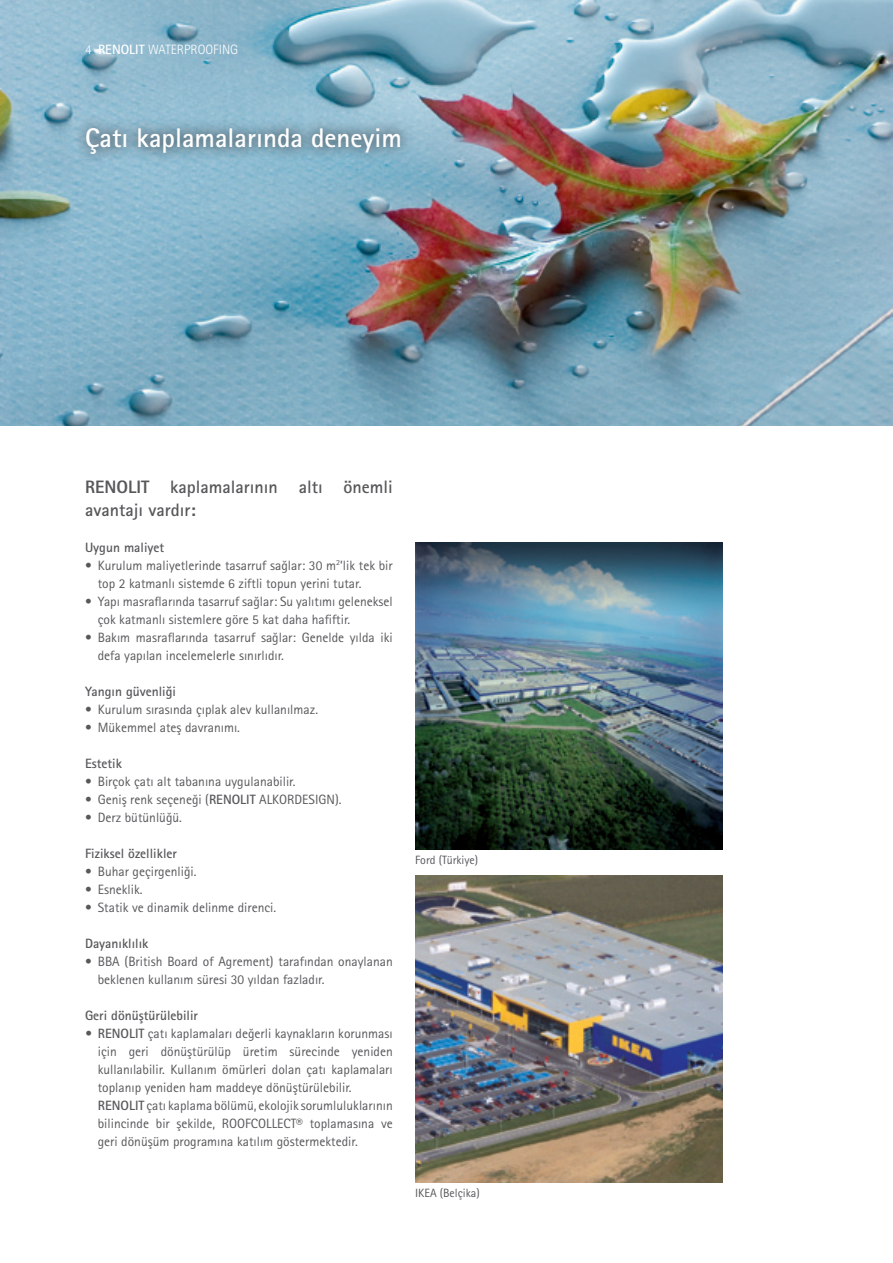
<style>
.page{position:relative;width:893px;height:1263px;background:#fff}
.page>*{position:absolute;margin:0;border:0;box-sizing:border-box;transform-origin:0 0}
.t1{font:700 27px "Rotis Sans Serif Pro";color:#fff}
.t2{font:700 18px/22.5px "Rotis Sans Serif Pro";color:#57585a}
.t3{font:13.5px/18px "Rotis Sans Serif Pro";color:#57585a}
.t4{font:700 13.5px "Rotis Sans Serif Pro";color:#57585a}
.t5{font:300 13.5px "Rotis Sans Serif Pro";color:#fff}
.t6{font:12px "Rotis Sans Serif Pro";color:#57585a}
.s1{font-weight:700}
.s2{font-weight:800}
</style>
<div class="page">
<img style="left:0;top:0;width:893px;height:425px">
<svg style="left:73px;top:114px;width:341px;height:52px;background:#84abbe"></svg>
<img style="left:415px;top:542px;width:308px;height:308px">
<img style="left:415px;top:875px;width:308px;height:308px">
<p class="t5" style="left:85px;top:42px;width:155px">4 <span class="s1">RENOLIT</span> WATERPROOFING</p>
<p class="t1" style="left:85px;top:120px;width:318px">Çatı kaplamalarında deneyim</p>
<p class="t2" style="left:85px;top:476px;width:309px"><span class="s2">RENOLIT</span> kaplamalarının altı önemli avantajı vardır:</p>
<p class="t4" style="left:85px;top:538px;width:81px">Uygun maliyet</p>
<p class="t3" style="left:98px;top:556px;width:296px;text-indent:-13px">• Kurulum maliyetlerinde tasarruf sağlar: 30 m<sup>2</sup>’lik tek bir top 2 katmanlı sistemde 6 ziftli topun yerini tutar.</p>
<p class="t3" style="left:98px;top:592px;width:297px;text-indent:-13px">• Yapı masraflarında tasarruf sağlar: Su yalıtımı geleneksel çok katmanlı sistemlere göre 5 kat daha hafiftir.</p>
<p class="t3" style="left:98px;top:628px;width:296px;text-indent:-13px">• Bakım masraflarında tasarruf sağlar: Genelde yılda iki defa yapılan incelemelerle sınırlıdır.</p>
<p class="t4" style="left:85px;top:682px;width:93px">Yangın güvenliği</p>
<p class="t3" style="left:85px;top:700px;width:235px">• Kurulum sırasında çıplak alev kullanılmaz.</p>
<p class="t3" style="left:85px;top:718px;width:156px">• Mükemmel ateş davranımı.</p>
<p class="t4" style="left:85px;top:754px;width:38px">Estetik</p>
<p class="t3" style="left:85px;top:772px;width:212px">• Birçok çatı alt tabanına uygulanabilir.</p>
<p class="t3" style="left:85px;top:790px;width:258px">• Geniş renk seçeneği (<span class="s1">RENOLIT</span> ALKORDESIGN).</p>
<p class="t3" style="left:85px;top:808px;width:98px">• Derz bütünlüğü.</p>
<p class="t4" style="left:85px;top:844px;width:93px">Fiziksel özellikler</p>
<p class="t3" style="left:85px;top:862px;width:113px">• Buhar geçirgenliği.</p>
<p class="t3" style="left:85px;top:880px;width:59px">• Esneklik.</p>
<p class="t3" style="left:85px;top:898px;width:193px">• Statik ve dinamik delinme direnci.</p>
<p class="t4" style="left:85px;top:934px;width:65px">Dayanıklılık</p>
<p class="t3" style="left:98px;top:952px;width:296px;text-indent:-13px">• BBA (British Board of Agrement) tarafından onaylanan beklenen kullanım süresi 30 yıldan fazladır.</p>
<p class="t4" style="left:85px;top:1006px;width:114px">Geri dönüştürülebilir</p>
<p class="t3" style="left:98px;top:1024px;width:297px;text-align:justify;text-indent:-13px"><span class="s1">• RENOLIT</span> çatı kaplamaları değerli kaynakların korunması için geri dönüştürülüp üretim sürecinde yeniden kullanılabilir. Kullanım ömürleri dolan çatı kaplamaları toplanıp yeniden ham maddeye dönüştürülebilir.</p>
<p class="t3" style="left:98px;top:1096px;width:296px;text-align:justify"><span class="s1">RENOLIT</span> çatı kaplama bölümü, ekolojik sorumluluklarının bilincinde bir şekilde, ROOFCOLLECT® toplamasına ve geri dönüşüm programına katılım göstermektedir.</p>
<p class="t6" style="left:415px;top:852px;width:65px">Ford (Türkiye)</p>
<p class="t6" style="left:415px;top:1185px;width:66px">IKEA (Belçika)</p>
</div>
